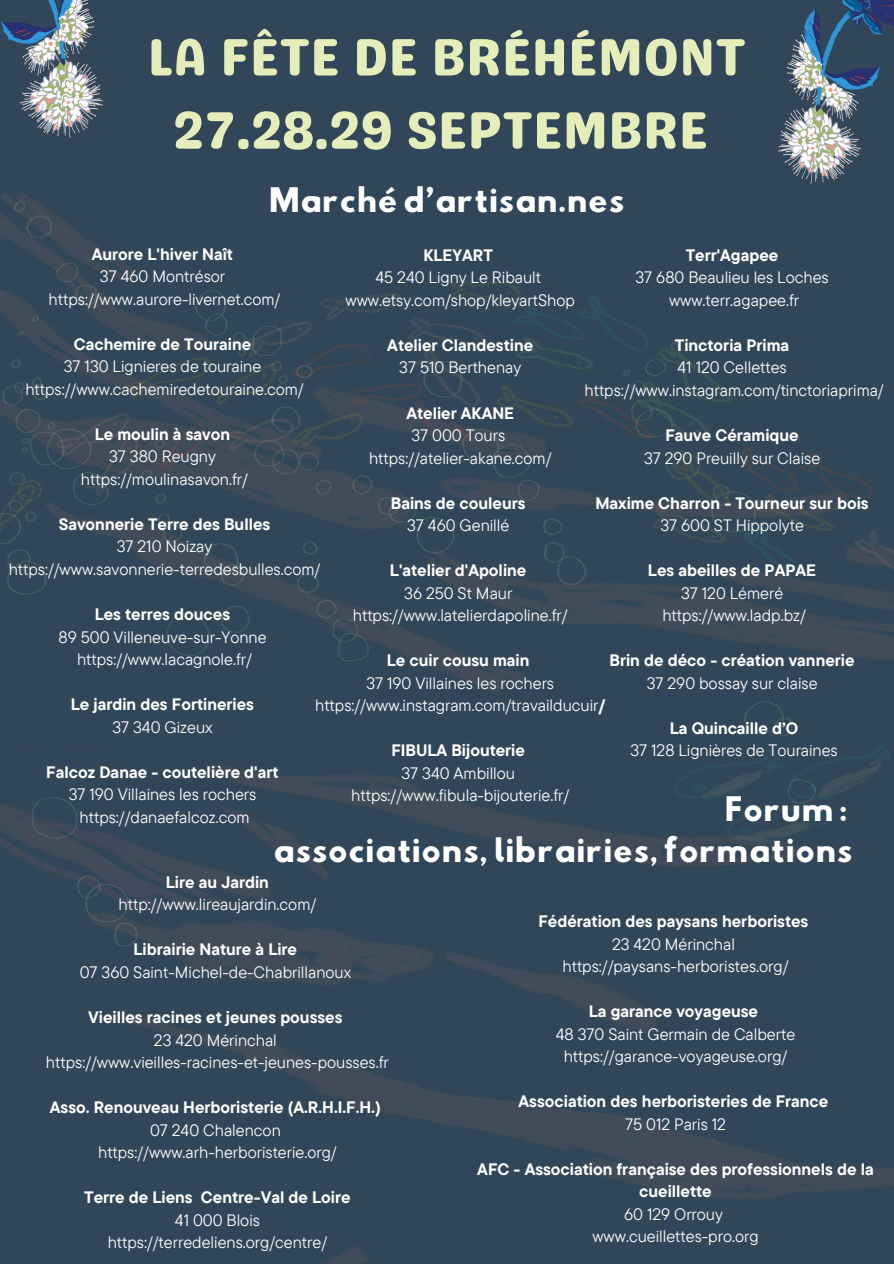
<style>
.page{position:relative;width:894px;height:1264px;background:#fff}
.page>*{position:absolute;margin:0;border:0;box-sizing:border-box;transform-origin:0 0}
.t1{font:52.5px/73.2px "Genty Sans";color:#e5eeba;text-align:center}
.t2{font:30px/41.7px "Hussar Bd";color:#fff;text-align:right}
.t3{font:16.5px "TT Commons Pro";color:#fff}
.t4{font:700 16.5px/22.5px "TT Commons Pro";color:#fff;text-align:center}
.s1{font-weight:700}
</style>
<div class="page">
<img style="left:0;top:0;width:893px;height:1263px">
<img style="left:0;top:0;width:123px;height:186px">
<img style="left:757px;top:0;width:136px;height:232px">
<p class="t1" style="left:147px;top:21px;width:600px">LA FÊTE DE BRÉHÉMONT<br>27.28.29 SEPTEMBRE</p>
<h2 class="t2" style="left:269px;top:182px;width:357px">Marché d’artisan.nes</h2>
<p class="t4" style="left:685px;top:243px;width:94px">Terr'Agapee</p>
<p class="t3" style="left:635px;top:267px;width:195px">37 680 Beaulieu les Loches</p>
<p class="t3" style="left:668px;top:289px;width:132px">www.terr.agapee.fr</p>
<p class="t4" style="left:674px;top:333px;width:116px">Tinctoria Prima</p>
<p class="t3" style="left:677px;top:357px;width:111px">41 120 Cellettes</p>
<p class="t3" style="left:584px;top:379px;width:300px">https://www.instagram.com/tinctoriaprima/</p>
<p class="t4" style="left:665px;top:423px;width:135px">Fauve Céramique</p>
<p class="t3" style="left:644px;top:447px;width:178px">37 290 Preuilly sur Claise</p>
<p class="t4" style="left:595px;top:491px;width:275px">Maxime Charron - Tourneur sur bois</p>
<p class="t3" style="left:660px;top:514px;width:145px">37 600 ST Hippolyte</p>
<p class="t4" style="left:647px;top:558px;width:169px">Les abeilles de PAPAE</p>
<p class="t3" style="left:680px;top:582px;width:104px">37 120 Lémeré</p>
<p class="t3" style="left:662px;top:604px;width:145px">https://www.ladp.bz/</p>
<p class="t4" style="left:609px;top:648px;width:246px">Brin de déco - création vannerie</p>
<p class="t3" style="left:646px;top:672px;width:172px">37 290 bossay sur claise</p>
<p class="t4" style="left:669px;top:716px;width:130px">La Quincaille d’O</p>
<p class="t3" style="left:630px;top:739px;width:209px">37 128 Lignières de Touraines</p>
<p class="t4" style="left:92px;top:242px;width:143px">Aurore L'hiver Naît</p>
<p class="t3" style="left:100px;top:266px;width:127px">37 460 Montrésor</p>
<p class="t3" style="left:49px;top:288px;width:233px">https://www.aurore-livernet.com/</p>
<p class="t4" style="left:74px;top:332px;width:179px">Cachemire de Touraine</p>
<p class="t3" style="left:64px;top:356px;width:199px">37 130 Lignieres de touraine</p>
<p class="t3" style="left:25px;top:378px;width:280px">https://www.cachemiredetouraine.com/</p>
<p class="t4" style="left:95px;top:422px;width:137px">Le moulin à savon</p>
<p class="t3" style="left:109px;top:446px;width:108px">37 380 Reugny</p>
<p class="t3" style="left:81px;top:468px;width:168px">https://moulinasavon.fr/</p>
<p class="t4" style="left:59px;top:512px;width:213px">Savonnerie Terre des Bulles</p>
<p class="t3" style="left:117px;top:536px;width:97px">37 210 Noizay</p>
<p class="t3" style="left:9px;top:558px;width:313px">https://www.savonnerie-terredesbulles.com/</p>
<p class="t4" style="left:95px;top:602px;width:137px">Les terres douces</p>
<p class="t3" style="left:59px;top:626px;width:209px">89 500 Villeneuve-sur-Yonne</p>
<p class="t3" style="left:77px;top:648px;width:176px">https://www.lacagnole.fr/</p>
<p class="t4" style="left:71px;top:692px;width:184px">Le jardin des Fortineries</p>
<p class="t3" style="left:112px;top:716px;width:102px">37 340 Gizeux</p>
<p class="t4" style="left:46px;top:760px;width:234px">Falcoz Danae - coutelière d'art</p>
<p class="t3" style="left:69px;top:783px;width:189px">37 190 Villaines les rochers</p>
<p class="t3" style="left:79px;top:806px;width:171px">https://danaefalcoz.com</p>
<p class="t4" style="left:423px;top:243px;width:71px">KLEYART</p>
<p class="t3" style="left:375px;top:267px;width:167px">45 240 Ligny Le Ribault</p>
<p class="t3" style="left:345px;top:289px;width:231px">www.etsy.com/shop/kleyartShop</p>
<p class="t4" style="left:387px;top:333px;width:147px">Atelier Clandestine</p>
<p class="t3" style="left:399px;top:357px;width:123px">37 510 Berthenay</p>
<p class="t4" style="left:406px;top:401px;width:109px">Atelier AKANE</p>
<p class="t3" style="left:411px;top:424px;width:95px">37 000 Tours</p>
<p class="t3" style="left:369px;top:447px;width:184px">https://atelier-akane.com/</p>
<p class="t4" style="left:391px;top:491px;width:136px">Bains de couleurs</p>
<p class="t3" style="left:407px;top:514px;width:104px">37 460 Genillé</p>
<p class="t4" style="left:390px;top:558px;width:138px">L'atelier d'Apoline</p>
<p class="t3" style="left:404px;top:582px;width:109px">36 250 St Maur</p>
<p class="t3" style="left:353px;top:604px;width:216px">https://www.latelierdapoline.fr/</p>
<p class="t4" style="left:387px;top:648px;width:144px">Le cuir cousu main</p>
<p class="t3" style="left:366px;top:672px;width:189px">37 190 Villaines les rochers</p>
<p class="t3" style="left:315px;top:694px;width:292px">https://www.instagram.com/travailducuir<span class="s1">/</span></p>
<p class="t4" style="left:391px;top:738px;width:135px">FIBULA Bijouterie</p>
<p class="t3" style="left:401px;top:762px;width:115px">37 340 Ambillou</p>
<p class="t3" style="left:351px;top:784px;width:219px">https://www.fibula-bijouterie.fr/</p>
<h2 class="t2" style="left:273px;top:791px;width:581px">Forum :<br>associations, librairies, formations</h2>
<p class="t4" style="left:166px;top:870px;width:104px">Lire au Jardin</p>
<p class="t3" style="left:119px;top:894px;width:199px">http://www.lireaujardin.com/</p>
<p class="t4" style="left:133px;top:938px;width:165px">Librairie Nature à Lire</p>
<p class="t3" style="left:80px;top:961px;width:273px">07 360 Saint-Michel-de-Chabrillanoux</p>
<p class="t4" style="left:88px;top:1005px;width:256px">Vieilles racines et jeunes pousses</p>
<p class="t3" style="left:154px;top:1029px;width:124px">23 420 Mérinchal</p>
<p class="t3" style="left:46px;top:1051px;width:344px">https://www.vieilles-racines-et-jeunes-pousses.fr</p>
<p class="t4" style="left:50px;top:1095px;width:332px">Asso. Renouveau Herboristerie (A.R.H.I.F.H.)</p>
<p class="t3" style="left:150px;top:1119px;width:132px">07 240 Chalencon</p>
<p class="t3" style="left:98px;top:1141px;width:240px">https://www.arh-herboristerie.org/</p>
<p class="t4" style="left:84px;top:1185px;width:268px">Terre de Liens Centre-Val de Loire</p>
<p class="t3" style="left:175px;top:1209px;width:87px">41 000 Blois</p>
<p class="t3" style="left:108px;top:1231px;width:221px">https://terredeliens.org/centre/</p>
<p class="t4" style="left:538px;top:909px;width:271px">Fédération des paysans herboristes</p>
<p class="t3" style="left:612px;top:933px;width:124px">23 420 Mérinchal</p>
<p class="t3" style="left:562px;top:955px;width:227px">https://paysans-herboristes.org/</p>
<p class="t4" style="left:588px;top:999px;width:171px">La garance voyageuse</p>
<p class="t3" style="left:555px;top:1023px;width:241px">48 370 Saint Germain de Calberte</p>
<p class="t3" style="left:563px;top:1045px;width:225px">https://garance-voyageuse.org/</p>
<p class="t4" style="left:518px;top:1089px;width:311px">Association des herboristeries de France</p>
<p class="t3" style="left:625px;top:1113px;width:102px">75 012 Paris 12</p>
<p class="t4" style="left:477px;top:1157px;width:398px">AFC - Association française des professionnels de la cueillette</p>
<p class="t3" style="left:624px;top:1203px;width:100px">60 129 Orrouy</p>
<p class="t3" style="left:592px;top:1225px;width:168px">www.cueillettes-pro.org</p>
</div>
